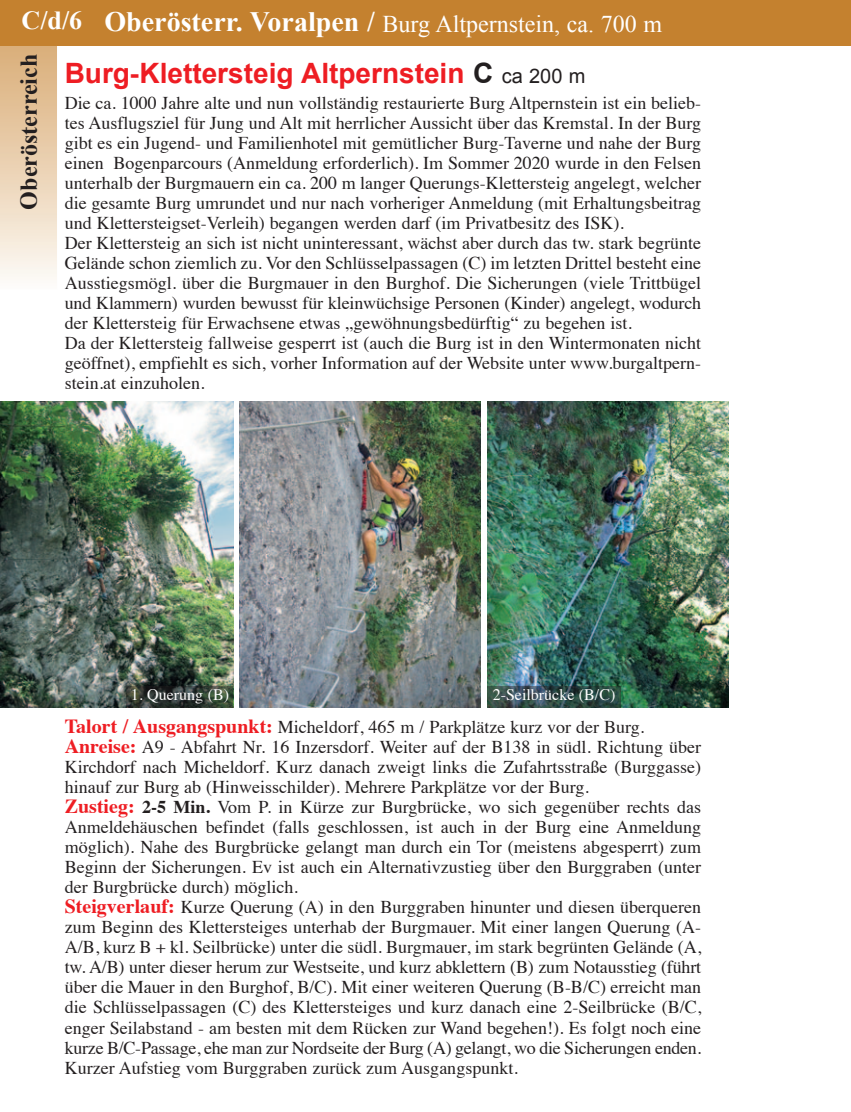
<style>
.page{position:relative;width:851px;height:1112px;background:#fff}
.page>*{position:absolute;margin:0;border:0;box-sizing:border-box;transform-origin:0 0}
.t1{font:700 28px "Arial";color:#ee1d23}
.t2{font:700 26px "Times New Roman";color:#fff}
.t3{font:24px "Times New Roman";color:#fff}
.t4{font:700 24px "Times New Roman";color:#231f20}
.t5{font:18px/20px "Times";color:#231f20;text-align:justify}
.t6{font:16px "Times";color:#fff}
.s1{font-weight:700;font-size:28px}
.s2{color:#231f20}
.s3{font-weight:400;font-size:20px;color:#231f20}
.s4{font-weight:700;font-size:20px;color:#ee1d23}
.s5{font-weight:700}
</style>
<div class="page">
<div style="left:0;top:34px;width:57px;height:255px;background:linear-gradient(to bottom,#d8a971,#fdfaf6)"></div>
<div style="left:0;top:0;width:850px;height:45px;background:#c4812f"></div>
<img style="left:239px;top:401px;width:241px;height:306px">
<img style="left:0;top:401px;width:233px;height:306px">
<img style="left:487px;top:401px;width:241px;height:306px">
<div style="left:127px;top:685px;width:106px;height:22px;background:#231f20;opacity:.44"></div>
<div style="left:487px;top:685px;width:134px;height:22px;background:#231f20;opacity:.44"></div>
<p class="t2" style="left:22px;top:6px;width:62px">C/d/6</p>
<p class="t3" style="left:104px;top:11px;width:559px"><span class="s1">Oberösterr. Voralpen /</span> Burg Altpernstein, ca. 700 m</p>
<p class="t4" style="left:15px;top:209px;width:157px;rotate:-90deg">Oberösterreich</p>
<p class="t1" style="left:65px;top:57px;width:522px">Burg-Klettersteig Altpernstein <span class="s2">C</span> <span class="s3">ca 200 m</span></p>
<p class="t5" style="left:65px;top:94px;width:638px">Die ca. 1000 Jahre alte und nun vollständig restaurierte Burg Altpernstein ist ein belieb&shy;tes Ausflugsziel für Jung und Alt mit herrlicher Aussicht über das Kremstal. In der Burg gibt es ein Jugend- und Familienhotel mit gemütlicher Burg-Taverne und nahe der Burg einen Bogenparcours (Anmeldung erforderlich). Im Sommer 2020 wurde in den Felsen unterhalb der Burgmauern ein ca. 200 m langer Querungs-Klettersteig angelegt, welcher die gesamte Burg umrundet und nur nach vorheriger Anmeldung (mit Erhaltungsbeitrag und Klettersteigset-Verleih) begangen werden darf (im Privatbesitz des ISK).</p>
<p class="t5" style="left:65px;top:234px;width:638px">Der Klettersteig an sich ist nicht uninteressant, wächst aber durch das tw. stark begrünte Gelände schon ziemlich zu. Vor den Schlüsselpassagen (C) im letzten Drittel besteht eine Ausstiegsmögl. über die Burgmauer in den Burghof. Die Sicherungen (viele Trittbügel und Klammern) wurden bewusst für kleinwüchsige Personen (Kinder) angelegt, wodurch der Klettersteig für Erwachsene etwas „gewöhnungsbedürftig“ zu begehen ist.</p>
<p class="t5" style="left:65px;top:334px;width:638px">Da der Klettersteig fallweise gesperrt ist (auch die Burg ist in den Wintermonaten nicht geöffnet), empfiehlt es sich, vorher Information auf der Website unter www.burgaltpern&shy;stein.at einzuholen.</p>
<p class="t6" style="left:131px;top:687px;width:100px">1. Querung (B)</p>
<p class="t6" style="left:492px;top:687px;width:124px">2-Seilbrücke (B/C)</p>
<p class="t5" style="left:65px;top:718px;width:581px"><span class="s4">Talort / Ausgangspunkt:</span> Micheldorf, 465 m / Parkplätze kurz vor der Burg.</p>
<p class="t5" style="left:65px;top:738px;width:638px"><span class="s4">Anreise:</span> A9 - Abfahrt Nr. 16 Inzersdorf. Weiter auf der B138 in südl. Richtung über Kirchdorf nach Micheldorf. Kurz danach zweigt links die Zufahrtsstraße (Burggasse) hinauf zur Burg ab (Hinweisschilder). Mehrere Parkplätze vor der Burg.</p>
<p class="t5" style="left:65px;top:798px;width:638px"><span class="s4">Zustieg:</span> <span class="s5">2-5 Min.</span> Vom P. in Kürze zur Burgbrücke, wo sich gegenüber rechts das Anmeldehäuschen befindet (falls geschlossen, ist auch in der Burg eine Anmeldung möglich). Nahe des Burgbrücke gelangt man durch ein Tor (meistens abgesperrt) zum Beginn der Sicherungen. Ev ist auch ein Alternativzustieg über den Burggraben (unter der Burgbrücke durch) möglich.</p>
<p class="t5" style="left:65px;top:898px;width:638px"><span class="s4">Steigverlauf:</span> Kurze Querung (A) in den Burggraben hinunter und diesen überqueren zum Beginn des Klettersteiges unterhab der Burgmauer. Mit einer langen Querung (A-A/B, kurz B + kl. Seilbrücke) unter die südl. Burgmauer, im stark begrünten Gelände (A, tw. A/B) unter dieser herum zur Westseite, und kurz abklettern (B) zum Notausstieg (führt über die Mauer in den Burghof, B/C). Mit einer weiteren Querung (B-B/C) erreicht man die Schlüsselpassagen (C) des Klettersteiges und kurz danach eine 2-Seilbrücke (B/C, enger Seilabstand - am besten mit dem Rücken zur Wand begehen!). Es folgt noch eine kurze B/C-Passage, ehe man zur Nordseite der Burg (A) gelangt, wo die Sicherungen enden.<br>Kurzer Aufstieg vom Burggraben zurück zum Ausgangspunkt.</p>
</div>
